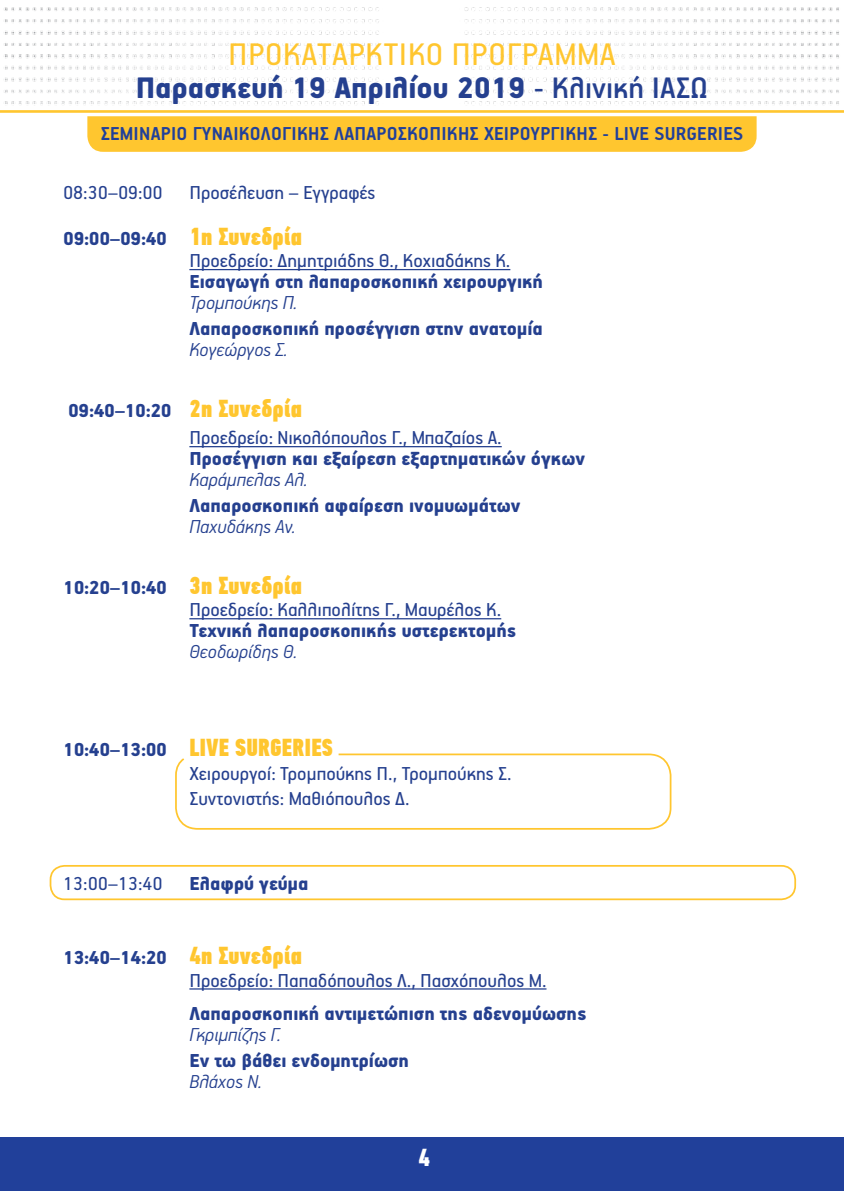
<style>
.page{position:relative;width:844px;height:1191px;background:#fff}
.page>*{position:absolute;margin:0;border:0;box-sizing:border-box;transform-origin:0 0}
.t1{font:35px "PF Handbook Pro";letter-spacing:.02em;color:#ffc62f}
.t2{font:900 33.25px "PF Handbook Pro";color:#25408f}
.t3{font:24.5px "PF Din Text Comp Pro X Black";color:#ffc62f}
.t4{font:24.5px "PF Din Text Comp Pro X Black";color:#fff}
.t5{font:21px/22.8px "PF Handbook Pro";color:#25408f}
.t6{font:900 21px "PF Handbook Pro";color:#25408f}
.t7{font:italic 300 21px "PF Handbook Pro";color:#25408f}
.t8{font:700 21px "PF Handbook Pro";letter-spacing:.01em;color:#21409a}
.s1{font-weight:500}
.s2{font-weight:900}
.s3{font-family:"PF Din Text Comp Pro X Black";font-size:24.5px;color:#ffc62f}
.s4{font-family:"PF Handbook Pro";font-weight:900;font-size:21px;color:#25408f}
</style>
<div class="page">
<img style="left:4px;top:7px;width:835px;height:98px">
<div style="left:0;top:1138px;width:843px;height:53px;background:#21409a"></div>
<hr style="left:189px;top:269px;width:321px;height:1px;background:#25408f">
<hr style="left:189px;top:446px;width:312px;height:1px;background:#25408f">
<hr style="left:189px;top:618px;width:312px;height:1px;background:#25408f">
<hr style="left:189px;top:988px;width:357px;height:1px;background:#25408f">
<div style="left:50px;top:865px;width:745px;height:35px;border:2px solid #ffc62f;border-radius:14px"></div>
<div style="left:87px;top:116px;width:669px;height:36px;background:#ffc62f"></div>
<hr style="left:0;top:110px;width:843px;height:3px;background:#ffc62f">
<svg style="left:175px;top:753px;width:497px;height:77px"></svg>
<h1 class="t1" style="left:228px;top:33px;width:389px">ΠΡΟΚΑΤΑΡΚΤΙΚΌ ΠΡΌΓΡΑΜΜΑ</h1>
<h2 class="t2" style="left:136px;top:68px;width:573px">Παρασκευή 19 Απριλίου 2019 <span class="s1">- Κλινική ΙΑΣΩ</span></h2>
<p class="t8" style="left:101px;top:121px;width:644px">ΣΕΜΙΝΑΡΙΟ ΓΥΝΑΙΚΟΛΟΓΙΚΗΣ ΛΑΠΑΡΟΣΚΟΠΙΚΗΣ ΧΕΙΡΟΥΡΓΙΚΗΣ - LIVE SURGERIES</p>
<p class="t5" style="left:63px;top:170px;width:313px;line-height:45.1px;text-indent:126px">Προσέλευση – Εγγραφές<br><span class="s2">09:00–09:40</span> <span class="s3">1η Συνεδρία</span></p>
<p class="t5" style="left:189px;top:249px;width:322px">Προεδρείο: Δημητριάδης Θ., Κοχιαδάκης Κ.</p>
<p class="t6" style="left:189px;top:269px;width:355px">Εισαγωγή στη λαπαροσκοπική χειρουργική</p>
<p class="t7" style="left:189px;top:290px;width:110px">Τρομπούκης Π.</p>
<p class="t6" style="left:189px;top:316px;width:355px">Λαπαροσκοπική προσέγγιση στην ανατομία</p>
<p class="t7" style="left:189px;top:337px;width:100px">Κογεώργος Σ.</p>
<p class="t5" style="left:189px;top:395px;width:314px;line-height:27.7px;text-indent:-121px"><span class="s2">09:40–10:20</span> <span class="s3">2η Συνεδρία<br></span>Προεδρείο: Νικολόπουλος Γ., Μπαζαίος Α.</p>
<p class="t6" style="left:189px;top:446px;width:397px">Προσέγγιση και εξαίρεση εξαρτηματικών όγκων</p>
<p class="t7" style="left:189px;top:467px;width:120px">Καράμπελας Αλ.</p>
<p class="t6" style="left:189px;top:493px;width:332px">Λαπαροσκοπική αφαίρεση ινομυωμάτων</p>
<p class="t7" style="left:189px;top:514px;width:108px">Παχυδάκης Αν.</p>
<p class="t5" style="left:189px;top:575px;width:313px;text-indent:-126px"><span class="s2">10:20–10:40</span> <span class="s3">3η Συνεδρία<br></span>Προεδρείο: Καλλιπολίτης Γ., Μαυρέλος Κ.</p>
<p class="t6" style="left:189px;top:618px;width:328px">Τεχνική λαπαροσκοπικής υστερεκτομής</p>
<p class="t7" style="left:189px;top:639px;width:110px">Θεοδωρίδης Θ.</p>
<p class="t5" style="left:63px;top:181px;width:101px">08:30–09:00</p>
<p class="t3" style="left:63px;top:732px;width:271px"><span class="s4">10:40–13:00</span> LIVE SURGERIES</p>
<p class="t5" style="left:189px;top:760px;width:323px;line-height:24.5px">Χειρουργοί: Τρομπούκης Π., Τρομπούκης Σ.<br>Συντονιστής: Μαθιόπουλος Δ.</p>
<p class="t5" style="left:63px;top:871px;width:101px">13:00–13:40</p>
<p class="t6" style="left:189px;top:871px;width:121px">Ελαφρύ γεύμα</p>
<p class="t5" style="left:189px;top:945px;width:358px;text-indent:-126px"><span class="s2">13:40–14:20</span> <span class="s3">4η Συνεδρία<br></span>Προεδρείο: Παπαδόπουλος Λ., Πασχόπουλος Μ.</p>
<p class="t6" style="left:189px;top:1000px;width:398px">Λαπαροσκοπική αντιμετώπιση της αδενομύωσης</p>
<p class="t7" style="left:189px;top:1021px;width:93px">Γκριμπίζης Γ.</p>
<p class="t6" style="left:189px;top:1047px;width:221px">Εν τω βάθει ενδομητρίωση</p>
<p class="t7" style="left:189px;top:1068px;width:74px">Βλάχος Ν.</p>
<p class="t4" style="left:418px;top:1142px;width:13px">4</p>
</div>
